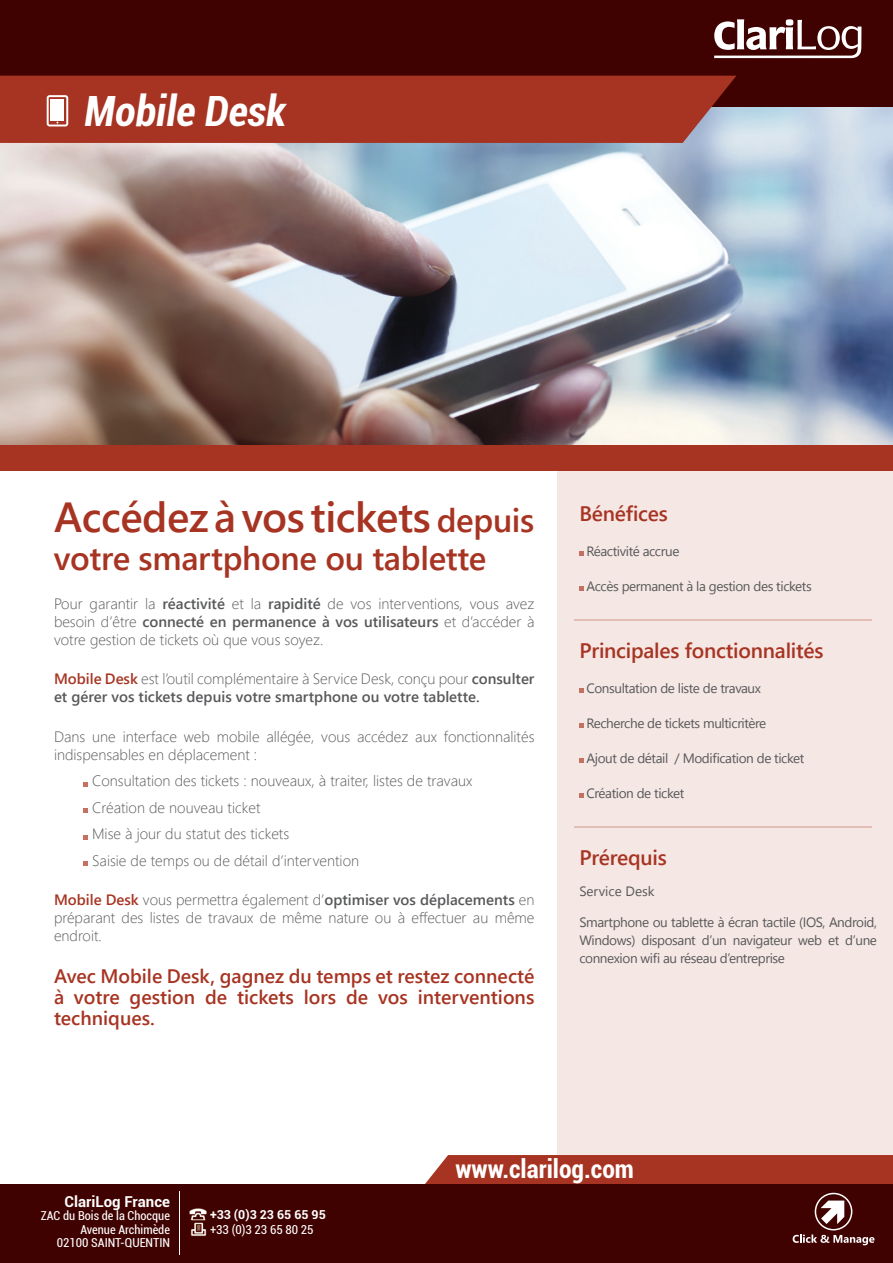
<style>
.page{position:relative;width:893px;height:1263px;background:#fff}
.page>*{position:absolute;margin:0;border:0;box-sizing:border-box;transform-origin:0 0}
.t1{font:600 42px "Segoe UI";letter-spacing:-.01em;color:#a73422}
.t2{font:italic 700 condensed 41.7px "Roboto";color:#fff}
.t3{font:600 33px "Segoe UI";letter-spacing:-.01em;color:#a73422}
.t4{font:700 condensed 25.5px "Roboto";color:#fff}
.t5{font:600 21px "Segoe UI";letter-spacing:-.01em;color:#a73422}
.t6{font:600 19.5px/21px "Segoe UI";color:#a73422;text-align:justify}
.t7{font:300 15px/18px "Segoe UI";color:#57585a;text-align:justify}
.t8{font:600 15px/18px "Segoe UI";color:#57585a}
.t9{font:700 15px "Roboto";color:#fff}
.t10{font:13.5px/18px "Segoe UI";letter-spacing:-.03em;color:#57585a;text-align:justify}
.t11{font:13.5px "Segoe UI";color:#57585a}
.t12{font:condensed 12.3px/13.5px "Roboto";color:#fff;text-align:right}
.t13{font:700 12.3px "Roboto";color:#fff}
.s1{font-size:33px}
.s2{font-weight:600}
.s3{color:#a73422}
.s4{font-weight:300}
.s5{font-weight:600;color:#a73422}
</style>
<div class="page">
<img style="left:0;top:106px;width:893px;height:339px">
<div style="left:558px;top:471px;width:335px;height:732px;background:#f5e7e4"></div>
<svg style="left:579px;top:551px;width:5px;height:5px"></svg>
<svg style="left:579px;top:586px;width:5px;height:5px"></svg>
<svg style="left:579px;top:689px;width:5px;height:4px"></svg>
<svg style="left:579px;top:724px;width:5px;height:4px"></svg>
<svg style="left:579px;top:759px;width:5px;height:4px"></svg>
<svg style="left:579px;top:794px;width:5px;height:4px"></svg>
<hr style="left:574px;top:619px;width:298px;height:2px;background:#e3beb6">
<hr style="left:574px;top:826px;width:298px;height:1px;background:#e3beb6">
<div style="left:0;top:0;width:893px;height:106px;background:#400200"></div>
<div style="left:0;top:445px;width:893px;height:26px;background:#a73422"></div>
<div style="left:0;top:76px;width:736px;height:67px;background:#a73422"></div>
<svg style="left:84px;top:782px;width:4px;height:4px"></svg>
<svg style="left:84px;top:808px;width:4px;height:5px"></svg>
<svg style="left:84px;top:835px;width:4px;height:4px"></svg>
<svg style="left:84px;top:861px;width:4px;height:5px"></svg>
<div style="left:425px;top:1155px;width:468px;height:29px;background:#a73422"></div>
<div style="left:0;top:1184px;width:893px;height:79px;background:#400200"></div>
<img style="left:189px;top:1208px;width:18px;height:28px">
<img style="left:189px;top:1221px;width:18px;height:3px">
<svg style="left:714px;top:19px;width:147px;height:39px"></svg>
<svg style="left:793px;top:1193px;width:81px;height:52px"></svg>
<hr style="left:179px;top:1191px;width:1px;height:64px;background:#fff">
<svg style="left:47px;top:95px;width:21px;height:31px"></svg>
<h2 class="t2" style="left:85px;top:82px;width:203px">Mobile Desk</h2>
<h1 class="t1" style="left:54px;top:486px;width:482px">Accédez à vos tickets <span class="s1">depuis</span></h1>
<h3 class="t3" style="left:54px;top:533px;width:434px">votre smartphone ou tablette</h3>
<p class="t7" style="left:54px;top:594px;width:482px">Pour garantir la <span class="s2">réactivité</span> et la <span class="s2">rapidité</span> de vos interventions, vous avez besoin d’être <span class="s2">connecté en permanence à vos utilisateurs</span> et d’accéder à votre gestion de tickets où que vous soyez.</p>
<p class="t8" style="left:54px;top:669px;width:482px"><span class="s3">Mobile Desk</span> <span class="s4">est l’outil complémentaire à Service Desk, conçu pour</span> consulter et gérer vos tickets depuis votre smartphone ou votre tablette.</p>
<p class="t7" style="left:54px;top:727px;width:482px">Dans une interface web mobile allégée, vous accédez aux fonctionnalités indispensables en déplacement :</p>
<p class="t7" style="left:92px;top:767px;width:382px;line-height:26.5px;text-align:left">Consultation des tickets : nouveaux, à traiter, listes de travaux Création de nouveau ticket<br>Mise à jour du statut des tickets<br>Saisie de temps ou de détail d’intervention</p>
<p class="t7" style="left:54px;top:890px;width:482px"><span class="s5">Mobile Desk</span> vous permettra également d’<span class="s2">optimiser vos déplacements</span> en préparant des listes de travaux de même nature ou à effectuer au même endroit.</p>
<h3 class="t6" style="left:54px;top:965px;width:482px">Avec Mobile Desk, gagnez du temps et restez connecté à votre gestion de tickets lors de vos interventions techniques.</h3>
<h3 class="t5" style="left:579px;top:497px;width:90px">Bénéfices</h3>
<p class="t10" style="left:586px;top:542px;width:94px">Réactivité accrue</p>
<p class="t10" style="left:586px;top:577px;width:227px">Accès permanent à la gestion des tickets</p>
<h3 class="t5" style="left:579px;top:635px;width:246px">Principales fonctionnalités</h3>
<p class="t10" style="left:586px;top:679px;width:176px">Consultation de liste de travaux</p>
<p class="t10" style="left:586px;top:714px;width:181px">Recherche de tickets multicritère</p>
<p class="t10" style="left:586px;top:749px;width:219px">Ajout de détail / Modification de ticket</p>
<p class="t10" style="left:586px;top:784px;width:99px">Création de ticket</p>
<h3 class="t5" style="left:579px;top:842px;width:89px">Prérequis</h3>
<p class="t11" style="left:579px;top:880px;width:77px">Service Desk</p>
<p class="t10" style="left:579px;top:913px;width:299px">Smartphone ou tablette à écran tactile (IOS, Android, Windows) disposant d’un navigateur web et d’une connexion wifi au réseau d’entreprise</p>
<p class="t9" style="left:65px;top:1191px;width:107px">ClariLog France</p>
<p class="t12" style="left:41px;top:1209px;width:131px">ZAC du Bois de la Chocque<br>Avenue Archimède<br>02100 SAINT-QUENTIN</p>
<p class="t13" style="left:210px;top:1206px;width:117px">+33 (0)3 23 65 65 95</p>
<p class="t12" style="left:210px;top:1222px;width:105px">+33 (0)3 23 65 80 25</p>
<h3 class="t4" style="left:455px;top:1151px;width:180px">www.clarilog.com</h3>
</div>
